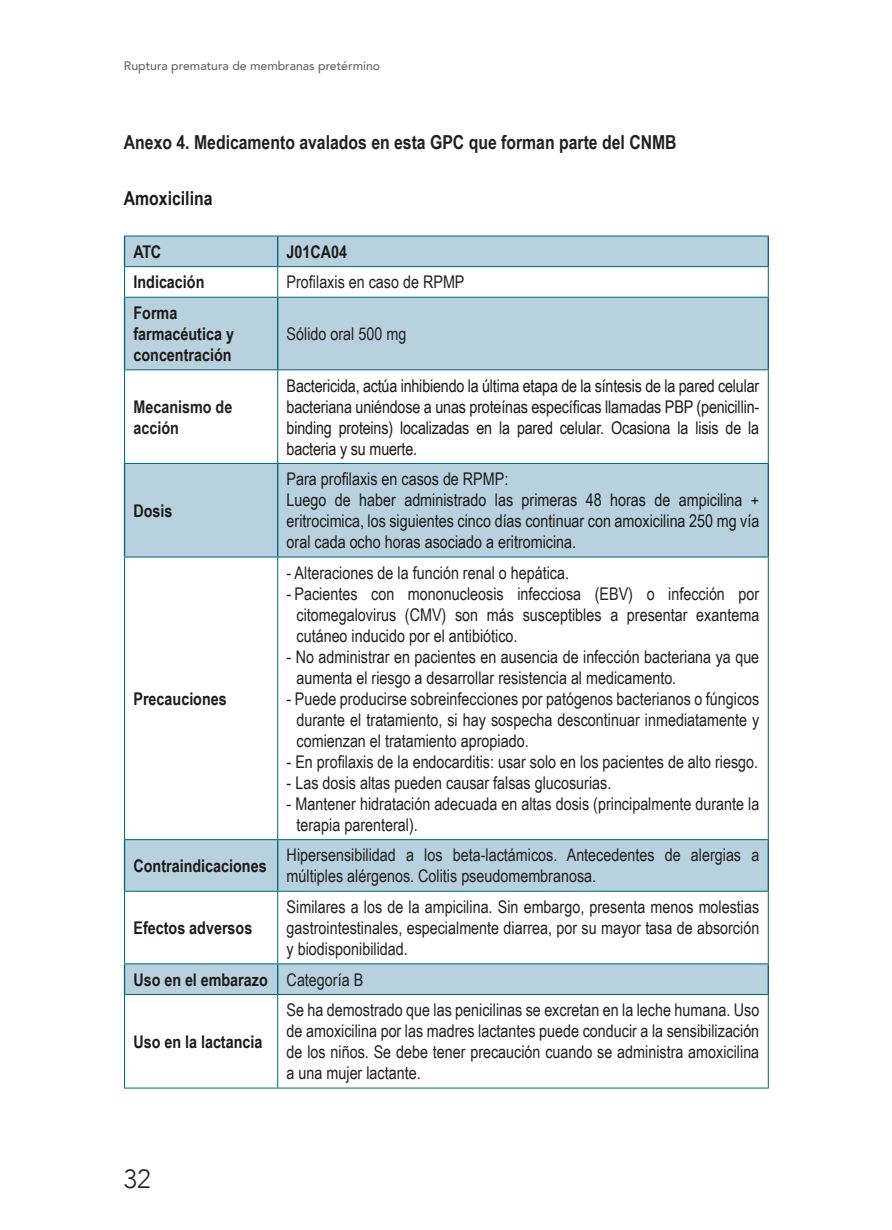
<style>
.page{position:relative;width:892px;height:1230px;background:#fff}
.page>*{position:absolute;margin:0;border:0;box-sizing:border-box;transform-origin:0 0}
.t1{font:300 26.25px "Avenir";color:#231f20}
.t2{font:700 19.25px "Arial Narrow";color:#231f20}
.t3{font:700 19.25px "Arial Narrow";color:#1e1919}
.t4{font:17.5px/21px "Arial Narrow";color:#231f20;text-align:justify}
.t5{font:17.5px/21px "Arial Narrow";color:#1e1919;text-align:justify}
.t6{font:700 17.5px/21px "Arial Narrow";color:#1e1919}
.t7{font:700 17.5px/21px "Arial Narrow";color:#231f20}
.t8{font:500 12.25px "Avenir";color:#636366}
.s1{color:#1e1919}
.s2{font-weight:400;color:#231f20}
</style>
<div class="page">
<svg style="left:125px;top:237px;width:643px;height:757px"></svg>
<hr style="left:124px;top:236px;width:1px;height:30px;background:#00627d">
<hr style="left:124px;top:236px;width:154px;height:1px;background:#00627d">
<hr style="left:278px;top:236px;width:491px;height:1px;background:#00627d">
<hr style="left:277px;top:236px;width:1px;height:30px;background:#00627d">
<hr style="left:767px;top:236px;width:2px;height:30px;background:#00627d">
<hr style="left:124px;top:298px;width:1px;height:71px;background:#00627d">
<hr style="left:277px;top:298px;width:1px;height:71px;background:#00627d">
<hr style="left:767px;top:298px;width:2px;height:71px;background:#00627d">
<hr style="left:124px;top:464px;width:1px;height:93px;background:#00627d">
<hr style="left:277px;top:464px;width:1px;height:93px;background:#00627d">
<hr style="left:767px;top:464px;width:2px;height:93px;background:#00627d">
<hr style="left:124px;top:840px;width:1px;height:51px;background:#00627d">
<hr style="left:277px;top:840px;width:1px;height:51px;background:#00627d">
<hr style="left:767px;top:840px;width:2px;height:51px;background:#00627d">
<hr style="left:124px;top:964px;width:1px;height:30px;background:#00627d">
<hr style="left:277px;top:964px;width:1px;height:30px;background:#00627d">
<hr style="left:767px;top:964px;width:2px;height:30px;background:#00627d">
<hr style="left:124px;top:266px;width:154px;height:1px;background:#00627d">
<hr style="left:124px;top:267px;width:1px;height:30px;background:#00627d">
<hr style="left:124px;top:297px;width:154px;height:1px;background:#00627d">
<hr style="left:278px;top:266px;width:491px;height:1px;background:#00627d">
<hr style="left:277px;top:267px;width:1px;height:30px;background:#00627d">
<hr style="left:768px;top:267px;width:1px;height:30px;background:#00627d">
<hr style="left:278px;top:297px;width:491px;height:1px;background:#00627d">
<hr style="left:124px;top:369px;width:154px;height:1px;background:#00627d">
<hr style="left:124px;top:370px;width:1px;height:93px;background:#00627d">
<hr style="left:124px;top:463px;width:154px;height:1px;background:#00627d">
<hr style="left:278px;top:369px;width:491px;height:1px;background:#00627d">
<hr style="left:277px;top:370px;width:1px;height:93px;background:#00627d">
<hr style="left:768px;top:370px;width:1px;height:93px;background:#00627d">
<hr style="left:278px;top:463px;width:491px;height:1px;background:#00627d">
<hr style="left:124px;top:557px;width:154px;height:1px;background:#00627d">
<hr style="left:124px;top:557px;width:1px;height:282px;background:#00627d">
<hr style="left:124px;top:839px;width:154px;height:1px;background:#00627d">
<hr style="left:278px;top:557px;width:491px;height:1px;background:#00627d">
<hr style="left:277px;top:557px;width:1px;height:282px;background:#00627d">
<hr style="left:768px;top:557px;width:1px;height:282px;background:#00627d">
<hr style="left:278px;top:839px;width:491px;height:1px;background:#00627d">
<hr style="left:124px;top:891px;width:154px;height:1px;background:#00627d">
<hr style="left:124px;top:892px;width:1px;height:71px;background:#00627d">
<hr style="left:124px;top:963px;width:154px;height:1px;background:#00627d">
<hr style="left:278px;top:891px;width:491px;height:1px;background:#00627d">
<hr style="left:277px;top:892px;width:1px;height:71px;background:#00627d">
<hr style="left:768px;top:892px;width:1px;height:71px;background:#00627d">
<hr style="left:278px;top:963px;width:491px;height:1px;background:#00627d">
<hr style="left:124px;top:994px;width:154px;height:1px;background:#00627d">
<hr style="left:124px;top:995px;width:1px;height:93px;background:#00627d">
<hr style="left:124px;top:1088px;width:154px;height:1px;background:#00627d">
<hr style="left:278px;top:994px;width:491px;height:1px;background:#00627d">
<hr style="left:277px;top:995px;width:1px;height:93px;background:#00627d">
<hr style="left:768px;top:995px;width:1px;height:93px;background:#00627d">
<hr style="left:278px;top:1088px;width:491px;height:1px;background:#00627d">
<p class="t8" style="left:124px;top:55px;width:258px">Ruptura prematura de membranas pretérmino</p>
<p class="t2" style="left:124px;top:128px;width:554px">Anexo 4. Medicamento avalados en esta GPC que forman parte del CNMB</p>
<p class="t3" style="left:124px;top:184px;width:90px">Amoxicilina</p>
<p class="t6" style="left:133px;top:240px;width:29px">ATC</p>
<p class="t6" style="left:287px;top:240px;width:62px">J01CA04</p>
<p class="t6" style="left:133px;top:271px;width:72px">Indicación</p>
<p class="t4" style="left:287px;top:271px;width:179px">Profilaxis en caso de RPMP</p>
<p class="t6" style="left:133px;top:301px;width:102px">Forma farmacéutica y concentración</p>
<p class="t4" style="left:287px;top:323px;width:121px">Sólido oral 500 mg</p>
<p class="t7" style="left:133px;top:395px;width:100px">Mecanismo de acción</p>
<p class="t6" style="left:133px;top:499px;width:41px">Dosis</p>
<p class="t6" style="left:133px;top:687px;width:95px">Precauciones</p>
<p class="t5" style="left:287px;top:374px;width:474px">Bactericida, actúa inhibiendo la última etapa de la síntesis de la pared celular bacteriana uniéndose a unas proteínas específicas llamadas PBP (penicillin&shy;binding proteins) localizadas en la pared celular. Ocasiona la lisis de la bacteria y su muerte.</p>
<p class="t5" style="left:287px;top:468px;width:474px;text-align:left">Para profilaxis en casos de RPMP:<br>Luego de haber administrado las primeras 48 horas de ampicilina + eritrocimica, los siguientes cinco días continuar con amoxicilina 250 mg vía oral cada ocho horas asociado a eritromicina.</p>
<p class="t4" style="left:287px;top:561px;width:284px"><span class="s1">-</span> Alteraciones de la función renal o hepática.</p>
<p class="t4" style="left:296px;top:582px;width:464px;text-indent:-10px"><span class="s1">-</span> Pacientes con mononucleosis infecciosa (EBV) o infección por citomegalovirus (CMV) son más susceptibles a presentar exantema cutáneo inducido por el antibiótico.</p>
<p class="t4" style="left:296px;top:645px;width:464px;text-indent:-10px"><span class="s1">-</span> No administrar en pacientes en ausencia de infección bacteriana ya que aumenta el riesgo a desarrollar resistencia al medicamento.</p>
<p class="t4" style="left:296px;top:687px;width:464px;text-indent:-10px"><span class="s1">-</span> Puede producirse sobreinfecciones por patógenos bacterianos o fúngicos durante el tratamiento, si hay sospecha descontinuar inmediatamente y comienzan el tratamiento apropiado.</p>
<p class="t4" style="left:287px;top:750px;width:473px"><span class="s1">-</span> En profilaxis de la endocarditis: usar solo en los pacientes de alto riesgo.</p>
<p class="t4" style="left:287px;top:771px;width:326px"><span class="s1">-</span> Las dosis altas pueden causar falsas glucosurias.</p>
<p class="t4" style="left:296px;top:792px;width:464px;text-indent:-10px"><span class="s1">-</span> Mantener hidratación adecuada en altas dosis (principalmente durante la terapia parenteral).</p>
<p class="t6" style="left:133px;top:854px;width:135px">Contraindicaciones</p>
<p class="t4" style="left:287px;top:844px;width:474px">Hipersensibilidad a los beta-lactámicos. Antecedentes de alergias a múltiples alérgenos. Colitis pseudomembranosa.</p>
<p class="t6" style="left:133px;top:916px;width:120px">Efectos adversos</p>
<p class="t4" style="left:287px;top:896px;width:474px">Similares a los de la ampicilina. Sin embargo, presenta menos molestias gastrointestinales, especialmente diarrea, por su mayor tasa de absorción y biodisponibilidad.</p>
<p class="t6" style="left:133px;top:968px;width:231px">Uso en el embarazo <span class="s2">Categoría B</span></p>
<p class="t6" style="left:133px;top:1030px;width:130px">Uso en la lactancia</p>
<p class="t4" style="left:287px;top:999px;width:474px">Se ha demostrado que las penicilinas se excretan en la leche humana. Uso de amoxicilina por las madres lactantes puede conducir a la sensibilización de los niños. Se debe tener precaución cuando se administra amoxicilina a una mujer lactante.</p>
<h1 class="t1" style="left:124px;top:1163px;width:29px">32</h1>
</div>
